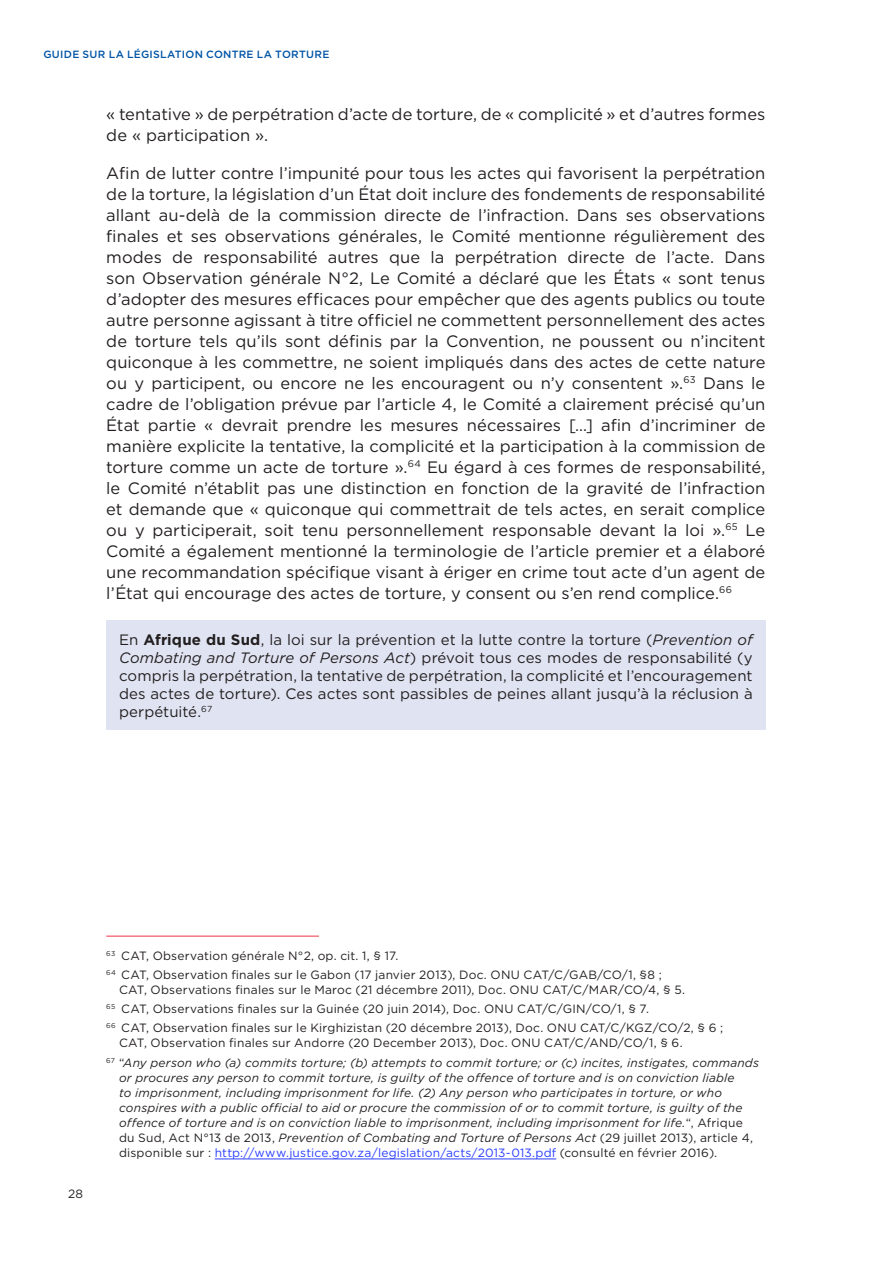
<style>
.page{position:relative;width:893px;height:1263px;background:#fff}
.page>*{position:absolute;margin:0;border:0;box-sizing:border-box;transform-origin:0 0}
.text{font:16.5px/21px "Gotham";color:#231f20}
.text_in_box{font:15px/18px "Gotham";letter-spacing:.005em;color:#231f20;text-align:justify}
.footnotes{font:italic 12px/15px "Gotham";letter-spacing:.015em;color:#231f20}
.footnotes-2{font:12px/15px "Gotham";letter-spacing:.015em;color:#231f20}
.t1{font:500 10.5px "Gotham";letter-spacing:.03em;color:#0154a6}
.s1{font-weight:700}
.s2{font-style:italic}
.s3{font-style:normal}
.s4{font-style:normal;color:#2a3fff}
</style>
<div class="page">
<hr style="left:106px;top:935px;width:213px;height:2px;background:#ef4858">
<hr style="left:215px;top:1158px;width:341px;height:1px;background:#2a3fff">
<div style="left:106px;top:620px;width:659px;height:110px;background:#e0e4f2"></div>
<p class="t1" style="left:43px;top:48px;width:288px">GUIDE SUR LA LÉGISLATION CONTRE LA TORTURE</p>
<p class="text" style="left:106px;top:103px;width:661px">« tentative » de perpétration d’acte de torture, de « complicité » et d’autres formes de « participation ».</p>
<p class="text" style="left:106px;top:162px;width:661px;text-align:justify">Afin de lutter contre l’impunité pour tous les actes qui favorisent la perpétration de la torture, la législation d’un État doit inclure des fondements de responsabilité allant au-delà de la commission directe de l’infraction. Dans ses observations finales et ses observations générales, le Comité mentionne régulièrement des modes de responsabilité autres que la perpétration directe de l’acte. Dans son Observation générale N°2, Le Comité a déclaré que les États « sont tenus d’adopter des mesures efficaces pour empêcher que des agents publics ou toute autre personne agissant à titre officiel ne commettent personnellement des actes de torture tels qu’ils sont définis par la Convention, ne poussent ou n’incitent quiconque à les commettre, ne soient impliqués dans des actes de cette nature ou y participent, ou encore ne les encouragent ou n’y consentent ».<sup>63</sup> Dans le cadre de l’obligation prévue par l’article 4, le Comité a clairement précisé qu’un État partie « devrait prendre les mesures nécessaires […] afin d’incriminer de manière explicite la tentative, la complicité et la participation à la commission de torture comme un acte de torture ».<sup>64</sup> Eu égard à ces formes de responsabilité, le Comité n’établit pas une distinction en fonction de la gravité de l’infraction et demande que « quiconque qui commettrait de tels actes, en serait complice ou y participerait, soit tenu personnellement responsable devant la loi ».<sup>65</sup> Le Comité a également mentionné la terminologie de l’article premier et a élaboré une recommandation spécifique visant à ériger en crime tout acte d’un agent de l’État qui encourage des actes de torture, y consent ou s’en rend complice.<sup>66</sup></p>
<p class="text_in_box" style="left:119px;top:631px;width:635px">En <span class="s1">Afrique du Sud</span>, la loi sur la prévention et la lutte contre la torture (<span class="s2">Prevention of Combating and Torture of Persons Act</span>) prévoit tous ces modes de responsabilité (y compris la perpétration, la tentative de perpétration, la complicité et l’encouragement des actes de torture). Ces actes sont passibles de peines allant jusqu’à la réclusion à perpétuité.<sup>67</sup></p>
<p class="footnotes-2" style="left:68px;top:1186px;width:16px">28</p>
<p class="footnotes-2" style="left:106px;top:948px;width:293px"><sup>63</sup> CAT, Observation générale N°2, op. cit. 1, § 17.</p>
<p class="footnotes-2" style="left:119px;top:967px;width:568px;text-indent:-13px"><sup>64</sup> CAT, Observation finales sur le Gabon (17 janvier 2013), Doc. ONU CAT/C/GAB/CO/1, §8 ;<br>CAT, Observations finales sur le Maroc (21 décembre 2011), Doc. ONU CAT/C/MAR/CO/4, § 5.</p>
<p class="footnotes-2" style="left:106px;top:1001px;width:544px"><sup>65</sup> CAT, Observations finales sur la Guinée (20 juin 2014), Doc. ONU CAT/C/GIN/CO/1, § 7.</p>
<p class="footnotes-2" style="left:119px;top:1020px;width:605px;text-indent:-13px"><sup>66</sup> CAT, Observation finales sur le Kirghizistan (20 décembre 2013), Doc. ONU CAT/C/KGZ/CO/2, § 6 ;<br>CAT, Observation finales sur Andorre (20 December 2013), Doc. ONU CAT/C/AND/CO/1, § 6.</p>
<p class="footnotes" style="left:119px;top:1055px;width:641px;text-indent:-13px"><sup>67</sup> <span class="s3">“</span>Any person who (a) commits torture; (b) attempts to commit torture; or (c) incites, instigates, commands or procures any person to commit torture, is guilty of the offence of torture and is on conviction liable<br>to imprisonment, including imprisonment for life. (2) Any person who participates in torture, or who conspires with a public official to aid or procure the commission of or to commit torture, is guilty of the offence of torture and is on conviction liable to imprisonment, including imprisonment for life.<span class="s3">“, Afrique du Sud, Act N°13 de 2013,</span> Prevention of Combating and Torture of Persons Act <span class="s3">(29 juillet 2013), article 4, disponible sur :</span> <span class="s4">http://www.justice.gov.za/legislation/acts/2013-013.pdf</span> <span class="s3">(consulté en février 2016).</span></p>
</div>
